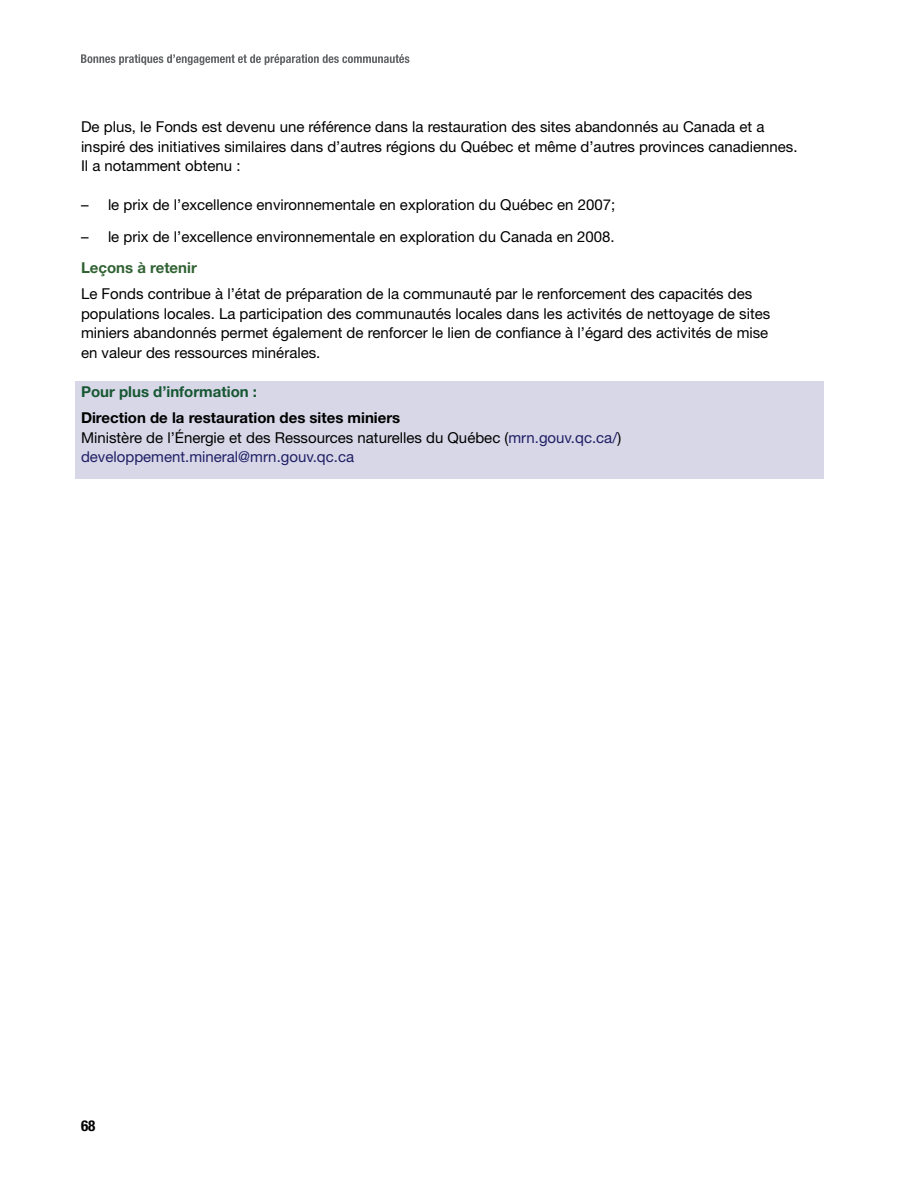
<style>
.page{position:relative;width:918px;height:1188px;background:#fff}
.page>*{position:absolute;margin:0;border:0;box-sizing:border-box;transform-origin:0 0}
.t1{font:15px/19.5px "Helvetica Neue LT Std";color:#000}
.t2{font:700 15px "Helvetica Neue LT Std";color:#000}
.t3{font:15px "Helvetica Neue LT Std";color:#1f1f65}
.t4{font:700 15px "Helvetica Neue LT Std";color:#165732}
.t5{font:700 15px "Helvetica Neue LT Std";color:#316233}
.t6{font:700 condensed 15px "Helvetica Neue LT Std";color:#000}
.s1{color:#1f1f65}
</style>
<div class="page">
<svg style="left:81px;top:54px;width:328px;height:11px"></svg>
<div style="left:75px;top:381px;width:749px;height:98px;background:#d8d7e8"></div>
<p class="t1" style="left:81px;top:117px;width:718px">De plus, le Fonds est devenu une référence dans la restauration des sites abandonnés au Canada et a inspiré des initiatives similaires dans d’autres régions du Québec et même d’autres provinces canadiennes.<br>Il a notamment obtenu :</p>
<p class="t1" style="left:81px;top:195px;width:536px">– le prix de l’excellence environnementale en exploration du Québec en 2007;</p>
<p class="t1" style="left:81px;top:226px;width:535px">– le prix de l’excellence environnementale en exploration du Canada en 2008.</p>
<h3 class="t5" style="left:81px;top:259px;width:117px">Leçons à retenir</h3>
<p class="t1" style="left:81px;top:284px;width:691px">Le Fonds contribue à l’état de préparation de la communauté par le renforcement des capacités des populations locales. La participation des communautés locales dans les activités de nettoyage de sites miniers abandonnés permet également de renforcer le lien de confiance à l’égard des activités de mise en valeur des ressources minérales.</p>
<p class="t4" style="left:81px;top:382px;width:178px">Pour plus d’information :</p>
<p class="t2" style="left:81px;top:409px;width:321px">Direction de la restauration des sites miniers</p>
<p class="t1" style="left:81px;top:427px;width:542px">Ministère de l’Énergie et des Ressources naturelles du Québec (<span class="s1">mrn.gouv.qc.ca/</span>)</p>
<p class="t3" style="left:81px;top:448px;width:275px">developpement.mineral@mrn.gouv.qc.ca</p>
<p class="t6" style="left:81px;top:1117px;width:16px">68</p>
</div>
